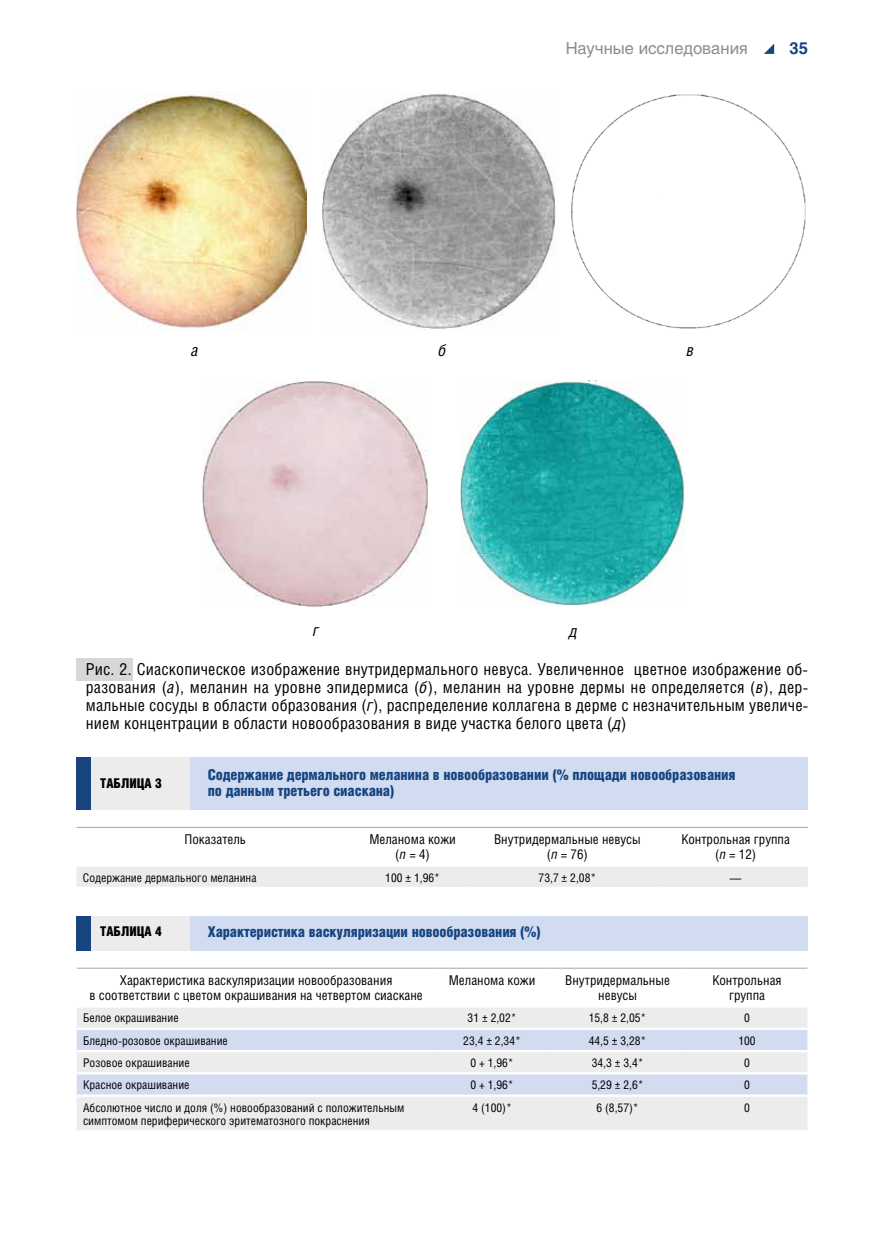
<style>
.page{position:relative;width:872px;height:1234px;background:#fff}
.page>*{position:absolute;margin:0;border:0;box-sizing:border-box;transform-origin:0 0}
.t1{font:16.5px/18.1px "Helios Cond C";letter-spacing:.01em;color:#000;text-align:justify}
.t2{font:16.5px "Helios C";color:#8d8d8d}
.t3{font:italic 16.5px "Helios Cond C";color:#000}
.t4{font:700 16.5px "Helios C";color:#164581}
.t5{font:15px/16.5px "Helios Cond Black C";letter-spacing:-.01em;color:#164581}
.t6{font:13.5px/14.9px "Helios Cond C";color:#000;text-align:center}
.t7{font:13.5px "Helios Cond Black C";color:#000}
.t8{font:12px/13.2px "Helios Cond C";color:#000}
.s1{font-style:italic}
</style>
<div class="page">
<svg style="left:764px;top:44px;width:10px;height:10px"></svg>
<img style="left:76px;top:91px;width:230px;height:239px">
<img style="left:322px;top:93px;width:234px;height:236px">
<img style="left:571px;top:94px;width:235px;height:235px">
<img style="left:202px;top:381px;width:226px;height:226px">
<img style="left:460px;top:380px;width:225px;height:226px">
<div style="left:77px;top:658px;width:56px;height:22px;background:#d6d7d7"></div>
<div style="left:77px;top:867px;width:730px;height:19px;background:#ececec"></div>
<hr style="left:77px;top:826px;width:277px;height:1px;background:#a3a4a4">
<hr style="left:354px;top:826px;width:117px;height:1px;background:#a3a4a4">
<hr style="left:471px;top:826px;width:192px;height:1px;background:#a3a4a4">
<hr style="left:663px;top:826px;width:144px;height:1px;background:#a3a4a4">
<div style="left:77px;top:757px;width:731px;height:52px;background:#d2dcf0"></div>
<div style="left:77px;top:757px;width:113px;height:52px;background:#ececec"></div>
<div style="left:77px;top:757px;width:14px;height:52px;background:#164581"></div>
<div style="left:77px;top:915px;width:731px;height:35px;background:#d2dcf0"></div>
<div style="left:77px;top:915px;width:113px;height:35px;background:#ececec"></div>
<div style="left:77px;top:915px;width:14px;height:35px;background:#164581"></div>
<div style="left:77px;top:1008px;width:730px;height:121px;background:#ececec"></div>
<svg style="left:77px;top:1029px;width:730px;height:65px;background:#dce1ef"></svg>
<hr style="left:77px;top:967px;width:359px;height:1px;background:#a3a4a4">
<hr style="left:436px;top:967px;width:112px;height:1px;background:#a3a4a4">
<hr style="left:548px;top:967px;width:138px;height:1px;background:#a3a4a4">
<hr style="left:686px;top:967px;width:121px;height:1px;background:#a3a4a4">
<hr style="left:77px;top:1027px;width:359px;height:2px;background:#fff">
<hr style="left:436px;top:1027px;width:112px;height:2px;background:#fff">
<hr style="left:548px;top:1027px;width:138px;height:2px;background:#fff">
<hr style="left:686px;top:1027px;width:121px;height:2px;background:#fff">
<hr style="left:77px;top:1049px;width:359px;height:2px;background:#fff">
<hr style="left:436px;top:1049px;width:112px;height:2px;background:#fff">
<hr style="left:548px;top:1049px;width:138px;height:2px;background:#fff">
<hr style="left:686px;top:1049px;width:121px;height:2px;background:#fff">
<hr style="left:77px;top:1071px;width:359px;height:3px;background:#fff">
<hr style="left:436px;top:1071px;width:112px;height:3px;background:#fff">
<hr style="left:548px;top:1071px;width:138px;height:3px;background:#fff">
<hr style="left:686px;top:1071px;width:121px;height:3px;background:#fff">
<hr style="left:77px;top:1094px;width:359px;height:2px;background:#fff">
<hr style="left:436px;top:1094px;width:112px;height:2px;background:#fff">
<hr style="left:548px;top:1094px;width:138px;height:2px;background:#fff">
<hr style="left:686px;top:1094px;width:121px;height:2px;background:#fff">
<p class="t2" style="left:565px;top:38px;width:184px">Научные исследования</p>
<p class="t4" style="left:789px;top:38px;width:20px">35</p>
<p class="t3" style="left:191px;top:340px;width:9px">а</p>
<p class="t3" style="left:438px;top:340px;width:9px">б</p>
<p class="t3" style="left:686px;top:340px;width:9px">в</p>
<p class="t3" style="left:313px;top:620px;width:8px">г</p>
<p class="t3" style="left:569px;top:620px;width:10px">д</p>
<p class="t1" style="left:86px;top:659px;width:724px">Рис. 2. Сиаскопическое изображение внутридермального невуса. Увеличенное цветное изображение об&shy;разования (<span class="s1">а</span>), меланин на уровне эпидермиса (<span class="s1">б</span>), меланин на уровне дермы не определяется (<span class="s1">в</span>), дер&shy;мальные сосуды в области образования (<span class="s1">г</span>), распределение коллагена в дерме с незначительным увеличе&shy;нием концентрации в области новообразования в виде участка белого цвета (<span class="s1">д</span>)</p>
<p class="t7" style="left:100px;top:775px;width:63px">ТАБЛИЦА 3</p>
<p class="t5" style="left:208px;top:765px;width:529px">Содержание дермального меланина в новообразовании (% площади новообразования по данным третьего сиаскана)</p>
<p class="t6" style="left:184px;top:831px;width:63px">Показатель</p>
<p class="t6" style="left:369px;top:831px;width:88px">Меланома кожи (<span class="s1">n</span> = 4)</p>
<p class="t6" style="left:494px;top:831px;width:148px">Внутридермальные невусы (<span class="s1">n</span> = 76)</p>
<p class="t6" style="left:681px;top:831px;width:110px">Контрольная группа (<span class="s1">n</span> = 12)</p>
<p class="t8" style="left:83px;top:870px;width:175px">Содержание дермального меланина</p>
<p class="t8" style="left:385px;top:870px;width:56px">100 ± 1,96*</p>
<p class="t8" style="left:538px;top:870px;width:59px">73,7 ± 2,08*</p>
<p class="t8" style="left:730px;top:870px;width:13px">—</p>
<p class="t7" style="left:100px;top:923px;width:63px">ТАБЛИЦА 4</p>
<p class="t5" style="left:208px;top:923px;width:335px">Характеристика васкуляризации новообразования (%)</p>
<p class="t6" style="left:89px;top:972px;width:335px">Характеристика васкуляризации новообразования<br>в соответствии с цветом окрашивания на четвертом сиаскане</p>
<p class="t6" style="left:449px;top:972px;width:88px">Меланома кожи</p>
<p class="t6" style="left:565px;top:972px;width:106px">Внутридермальные невусы</p>
<p class="t6" style="left:712px;top:972px;width:71px">Контрольная группа</p>
<p class="t8" style="left:83px;top:1011px;width:97px">Белое окрашивание</p>
<p class="t8" style="left:467px;top:1011px;width:50px">31 ± 2,02*</p>
<p class="t8" style="left:589px;top:1011px;width:59px">15,8 ± 2,05*</p>
<p class="t8" style="left:744px;top:1011px;width:7px">0</p>
<p class="t8" style="left:83px;top:1033px;width:146px">Бледно-розовое окрашивание</p>
<p class="t8" style="left:463px;top:1033px;width:59px">23,4 ± 2,34*</p>
<p class="t8" style="left:589px;top:1033px;width:59px">44,5 ± 3,28*</p>
<p class="t8" style="left:738px;top:1033px;width:19px">100</p>
<p class="t8" style="left:83px;top:1055px;width:108px">Розовое окрашивание</p>
<p class="t8" style="left:470px;top:1055px;width:45px">0 + 1,96*</p>
<p class="t8" style="left:591px;top:1055px;width:53px">34,3 ± 3,4*</p>
<p class="t8" style="left:744px;top:1055px;width:7px">0</p>
<p class="t8" style="left:83px;top:1077px;width:108px">Красное окрашивание</p>
<p class="t8" style="left:470px;top:1077px;width:45px">0 + 1,96*</p>
<p class="t8" style="left:591px;top:1077px;width:53px">5,29 ± 2,6*</p>
<p class="t8" style="left:744px;top:1077px;width:7px">0</p>
<p class="t8" style="left:83px;top:1100px;width:323px">Абсолютное число и доля (%) новообразований с положительным симптомом периферического эритематозного покраснения</p>
<p class="t8" style="left:472px;top:1100px;width:41px">4 (100)*</p>
<p class="t8" style="left:596px;top:1100px;width:44px">6 (8,57)*</p>
<p class="t8" style="left:744px;top:1100px;width:7px">0</p>
</div>
